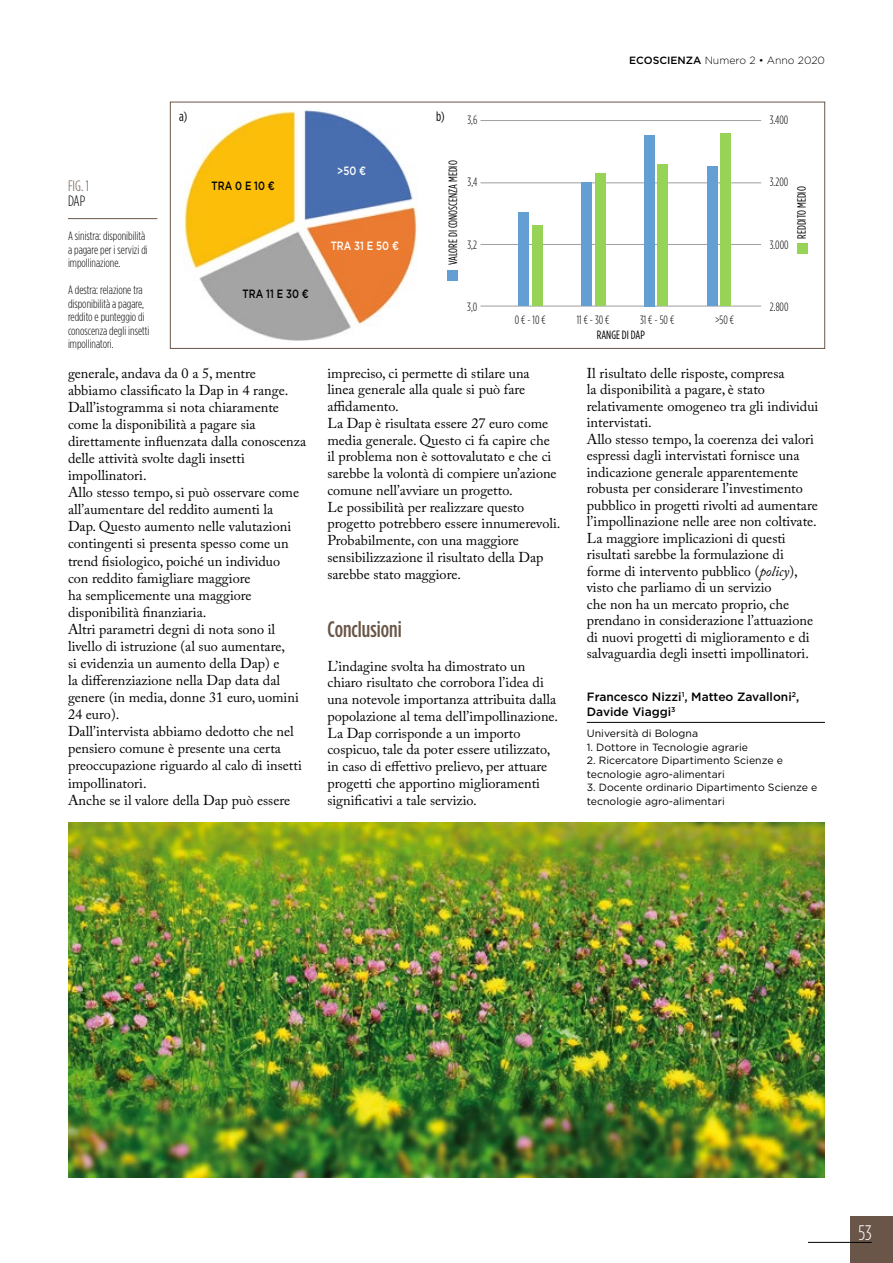
<style>
.page{position:relative;width:893px;height:1263px;background:#fff}
.page>*{position:absolute;margin:0;border:0;box-sizing:border-box;transform-origin:0 0}
.titolo_paragrafo{font:500 condensed 22.5px "Gotham HTF";color:#6a5648}
.t1{font:300 condensed 21px "Gotham HTF";color:#fff}
.Grafico_Dida_-_Numer{font:300 condensed 15px "Gotham HTF";color:#6a5648}
.Grafico_Dida_-_Titol{font:300 condensed 15px "Gotham HTF";color:#000}
.testo_principale{font:14.25px/17.1px "Adobe Caslon Pro";color:#000}
.Grafico_Dida_-_Testo{font:condensed 13.5px "Gotham HTF";color:#000}
.Grafico_Dida_-_Testo-2{font:300 condensed 12px/13.5px "Gotham HTF";color:#000}
.Autore{font:500 12px/15px "Gotham HTF";color:#000}
.Grafico_Dida_-_Testo-3{font:condensed 12px "Gotham HTF";color:#000}
.Grafico_Dida_-_Testo-4{font:500 12px "Gotham HTF";color:#000;scale:.8 1}
.Grafico_Dida_-_Testo-5{font:500 12px "Gotham HTF";color:#fff;scale:.8 1}
.Carica___Traduzione{font:10.5px/13.5px "Gotham HTF";color:#000}
.t2{font:300 10.5px "Gotham HTF";color:#000}
.s1{font-weight:500}
.s2{font-style:italic}
</style>
<div class="page">
<div style="left:850px;top:1216px;width:43px;height:47px;background:#6a5648"></div>
<hr style="left:808px;top:1242px;width:64px;height:1px;background:#000">
<hr style="left:587px;top:722px;width:238px;height:1px;background:#000">
<img style="left:184px;top:111px;width:233px;height:229px">
<hr style="left:68px;top:218px;width:89px;height:1px;background:#6a5648">
<img style="left:68px;top:822px;width:757px;height:356px">
<div style="left:170px;top:102px;width:655px;height:247px;border:1px solid #6a5648"></div>
<hr style="left:480px;top:183px;width:281px;height:1px;background:#9c9e9f">
<hr style="left:480px;top:120px;width:281px;height:1px;background:#9c9e9f">
<hr style="left:480px;top:244px;width:281px;height:1px;background:#9c9e9f">
<hr style="left:480px;top:306px;width:281px;height:1px;background:#9c9e9f">
<div style="left:532px;top:225px;width:10px;height:81px;background:#97d357"></div>
<div style="left:518px;top:213px;width:11px;height:93px;background:#639fd2"></div>
<div style="left:595px;top:173px;width:10px;height:133px;background:#97d357"></div>
<div style="left:581px;top:183px;width:11px;height:123px;background:#639fd2"></div>
<div style="left:658px;top:165px;width:10px;height:141px;background:#97d357"></div>
<div style="left:644px;top:135px;width:11px;height:171px;background:#639fd2"></div>
<div style="left:720px;top:134px;width:11px;height:172px;background:#97d357"></div>
<div style="left:707px;top:167px;width:11px;height:139px;background:#639fd2"></div>
<div style="left:447px;top:271px;width:11px;height:10px;background:#639fd2"></div>
<div style="left:797px;top:243px;width:10px;height:11px;background:#97d357"></div>
<p class="Grafico_Dida_-_Numer" style="left:68px;top:177px;width:22px">FIG. 1</p>
<p class="Grafico_Dida_-_Titol" style="left:68px;top:192px;width:19px">DAP</p>
<p class="Grafico_Dida_-_Testo-2" style="left:68px;top:229px;width:81px">A sinistra: disponibilità a pagare per i servizi di impollinazione.</p>
<p class="Grafico_Dida_-_Testo-2" style="left:68px;top:283px;width:83px">A destra: relazione tra disponibilità a pagare, reddito e punteggio di conoscenza degli insetti impollinatori.</p>
<p class="Grafico_Dida_-_Testo" style="left:179px;top:109px;width:10px">a)</p>
<p class="Grafico_Dida_-_Testo" style="left:436px;top:109px;width:10px">b)</p>
<p class="Grafico_Dida_-_Testo-2" style="left:467px;top:112px;width:11px">3,6</p>
<p class="Grafico_Dida_-_Testo-4" style="left:212px;top:179px;width:81px">TRA 0 E 10 ¤</p>
<p class="Grafico_Dida_-_Testo-4" style="left:243px;top:287px;width:84px">TRA 11 E 30 ¤</p>
<p class="Grafico_Dida_-_Testo-5" style="left:337px;top:164px;width:38px">&gt;50 ¤</p>
<p class="Grafico_Dida_-_Testo-5" style="left:331px;top:239px;width:87px">TRA 31 E 50 ¤</p>
<p class="Grafico_Dida_-_Testo-3" style="left:446px;top:265px;width:106px;rotate:-90deg">VALORE DI CONOSCENZA MEDIO</p>
<p class="Grafico_Dida_-_Testo-2" style="left:468px;top:175px;width:11px">3,4</p>
<p class="Grafico_Dida_-_Testo-2" style="left:468px;top:238px;width:11px">3,2</p>
<p class="Grafico_Dida_-_Testo-2" style="left:467px;top:300px;width:11px">3,0</p>
<p class="t2" style="left:629px;top:55px;width:197px"><span class="s1">ECOSCIENZA</span> Numero 2 • Anno 2020</p>
<p class="Grafico_Dida_-_Testo-2" style="left:515px;top:313px;width:33px">0 ¤ - 10 ¤</p>
<p class="Grafico_Dida_-_Testo-2" style="left:577px;top:313px;width:34px">11 ¤ - 30 ¤</p>
<p class="Grafico_Dida_-_Testo-2" style="left:640px;top:313px;width:36px">31 ¤ - 50 ¤</p>
<p class="Grafico_Dida_-_Testo-3" style="left:597px;top:328px;width:49px">RANGE DI DAP</p>
<p class="Grafico_Dida_-_Testo-2" style="left:715px;top:313px;width:21px">&gt;50 ¤</p>
<p class="Grafico_Dida_-_Testo-2" style="left:770px;top:112px;width:20px">3.400</p>
<p class="Grafico_Dida_-_Testo-2" style="left:770px;top:175px;width:20px">3.200</p>
<p class="Grafico_Dida_-_Testo-2" style="left:770px;top:238px;width:20px">3.000</p>
<p class="Grafico_Dida_-_Testo-3" style="left:795px;top:239px;width:54px;rotate:-90deg">REDDITO MEDIO</p>
<p class="Grafico_Dida_-_Testo-2" style="left:770px;top:300px;width:20px">2.800</p>
<p class="testo_principale" style="left:68px;top:364px;width:222px">generale, andava da 0 a 5, mentre abbiamo classificato la Dap in 4 range.</p>
<p class="testo_principale" style="left:68px;top:398px;width:240px">Dall’istogramma si nota chiaramente come la disponibilità a pagare sia direttamente influenzata dalla conoscenza delle attività svolte dagli insetti impollinatori.</p>
<p class="testo_principale" style="left:68px;top:484px;width:233px">Allo stesso tempo, si può osservare come all’aumentare del reddito aumenti la Dap. Questo aumento nelle valutazioni contingenti si presenta spesso come un trend fisiologico, poiché un individuo con reddito famigliare maggiore<br>ha semplicemente una maggiore disponibilità finanziaria.</p>
<p class="testo_principale" style="left:68px;top:620px;width:232px">Altri parametri degni di nota sono il livello di istruzione (al suo aumentare,<br>si evidenzia un aumento della Dap) e<br>la differenziazione nella Dap data dal genere (in media, donne 31 euro, uomini 24 euro).</p>
<p class="testo_principale" style="left:68px;top:723px;width:235px">Dall’intervista abbiamo dedotto che nel pensiero comune è presente una certa preoccupazione riguardo al calo di insetti impollinatori.</p>
<p class="testo_principale" style="left:68px;top:791px;width:224px">Anche se il valore della Dap può essere</p>
<p class="testo_principale" style="left:327px;top:364px;width:204px">impreciso, ci permette di stilare una linea generale alla quale si può fare affidamento.</p>
<p class="testo_principale" style="left:327px;top:414px;width:231px">La Dap è risultata essere 27 euro come media generale. Questo ci fa capire che il problema non è sottovalutato e che ci sarebbe la volontà di compiere un’azione comune nell’avviare un progetto.</p>
<p class="testo_principale" style="left:327px;top:498px;width:235px">Le possibilità per realizzare questo progetto potrebbero essere innumerevoli.<br>Probabilmente, con una maggiore sensibilizzazione il risultato della Dap sarebbe stato maggiore.</p>
<p class="titolo_paragrafo" style="left:327px;top:617px;width:76px">Conclusioni</p>
<p class="testo_principale" style="left:327px;top:657px;width:232px">L’indagine svolta ha dimostrato un chiaro risultato che corrobora l’idea di una notevole importanza attribuita dalla popolazione al tema dell’impollinazione.</p>
<p class="testo_principale" style="left:327px;top:724px;width:224px">La Dap corrisponde a un importo cospicuo, tale da poter essere utilizzato, in caso di effettivo prelievo, per attuare progetti che apportino miglioramenti significativi a tale servizio.</p>
<p class="testo_principale" style="left:587px;top:364px;width:233px;line-height:16.5px">Il risultato delle risposte, compresa<br>la disponibilità a pagare, è stato relativamente omogeneo tra gli individui intervistati.</p>
<p class="testo_principale" style="left:587px;top:430px;width:233px;line-height:16.5px">Allo stesso tempo, la coerenza dei valori espressi dagli intervistati fornisce una indicazione generale apparentemente robusta per considerare l’investimento pubblico in progetti rivolti ad aumentare l’impollinazione nelle aree non coltivate.</p>
<p class="testo_principale" style="left:587px;top:529px;width:228px;line-height:16.5px">La maggiore implicazioni di questi risultati sarebbe la formulazione di forme di intervento pubblico (<span class="s2">policy</span>), visto che parliamo di un servizio<br>che non ha un mercato proprio, che prendano in considerazione l’attuazione di nuovi progetti di miglioramento e di salvaguardia degli insetti impollinatori.</p>
<p class="Autore" style="left:587px;top:689px;width:214px">Francesco Nizzi<sup>1</sup>, Matteo Zavalloni<sup>2</sup>,<br>Davide Viaggi<sup>3</sup></p>
<p class="Carica___Traduzione" style="left:587px;top:726px;width:113px">Università di Bologna</p>
<p class="Carica___Traduzione" style="left:587px;top:740px;width:163px">1. Dottore in Tecnologie agrarie</p>
<p class="Carica___Traduzione" style="left:587px;top:753px;width:198px">2. Ricercatore Dipartimento Scienze e tecnologie agro-alimentari</p>
<p class="Carica___Traduzione" style="left:587px;top:780px;width:232px">3. Docente ordinario Dipartimento Scienze e tecnologie agro-alimentari</p>
<h2 class="t1" style="left:859px;top:1221px;width:15px">53</h2>
</div>
